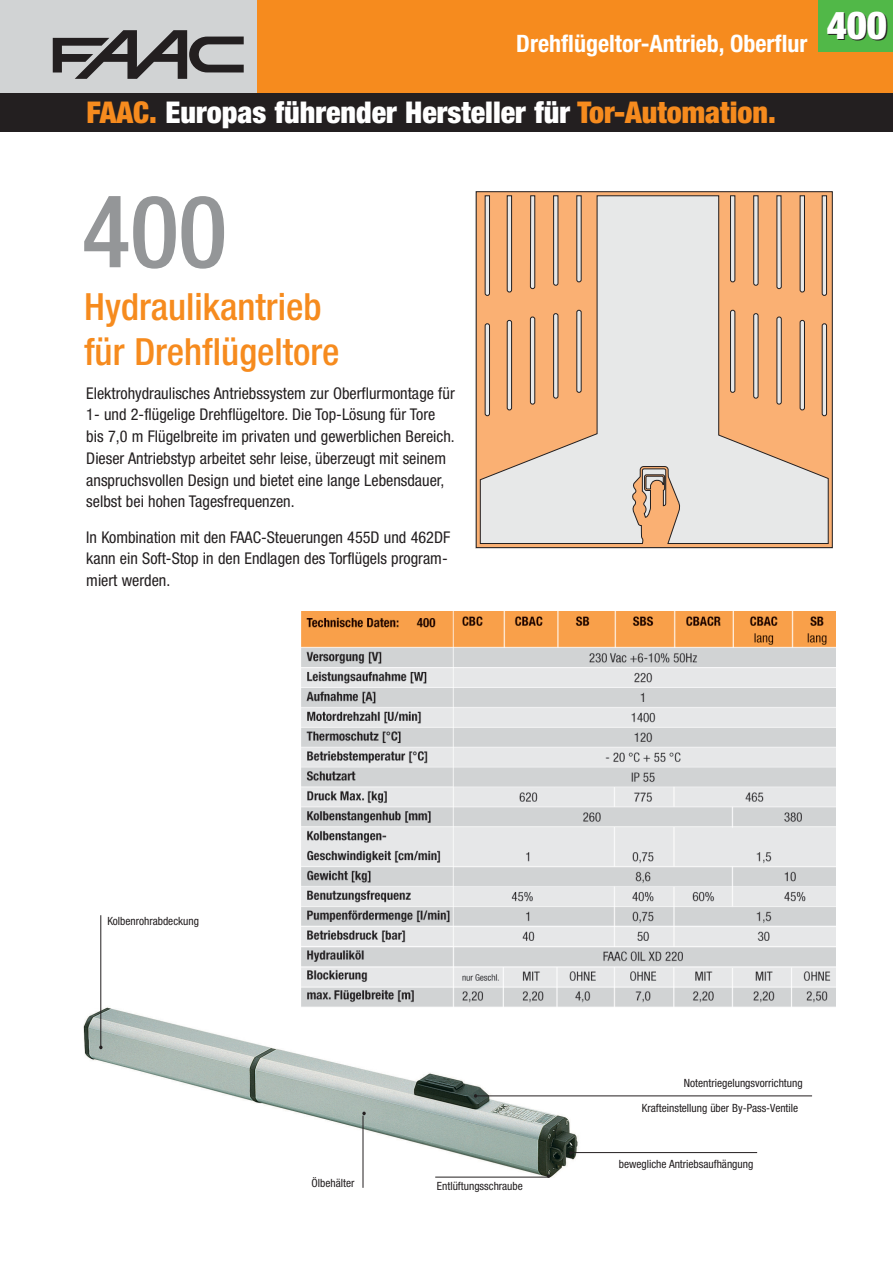
<style>
.page{position:relative;width:893px;height:1263px;background:#fff}
.page>*{position:absolute;margin:0;border:0;box-sizing:border-box;transform-origin:0 0}
.t1{font:500 condensed 100.5px "Helvetica Neue";color:#949698}
.t2{font:500 condensed 37.5px/45px "Helvetica Neue";color:#f68b1e}
.t3{font:900 condensed 30px "Helvetica Neue";color:#fff}
.t4{font:700 condensed 24px "Helvetica Neue";color:#fff}
.t5{font:condensed 16.2px/21.8px "Helvetica Neue";color:#231f20}
.t6{font:condensed 11.4px "Helvetica Neue";color:#231f20}
.s1{color:#f68b1e}
</style>
<div class="page">
<img style="left:84px;top:1004px;width:497px;height:177px">
<svg style="left:476px;top:191px;width:356px;height:357px;background:#e5c4a9"></svg>
<div style="left:256px;top:0;width:636px;height:94px;background:#f68b1e"></div>
<div style="left:818px;top:0;width:74px;height:52px;background:#51b848"></div>
<div style="left:0;top:0;width:256px;height:94px;background:#d1d3d4"></div>
<svg style="left:53px;top:30px;width:191px;height:49px"></svg>
<div style="left:0;top:94px;width:892px;height:38px;background:#231f20"></div>
<hr style="left:100px;top:915px;width:1px;height:134px;background:#231f20">
<hr style="left:476px;top:1096px;width:336px;height:1px;background:#231f20">
<hr style="left:570px;top:1152px;width:187px;height:1px;background:#231f20">
<hr style="left:363px;top:1116px;width:1px;height:72px;background:#231f20">
<svg style="left:362px;top:1112px;width:4px;height:3px"></svg>
<hr style="left:435px;top:1177px;width:113px;height:1px;background:#231f20">
<svg style="left:547px;top:1174px;width:3px;height:4px"></svg>
<img style="left:301px;top:612px;width:534px;height:397px">
<h3 class="t4" style="left:516px;top:35px;width:372px">Drehflügeltor-Antrieb, Oberflur <sup>400</sup></h3>
<h3 class="t3" style="left:86px;top:101px;width:691px"><span class="s1">FAAC.</span> Europas führender Hersteller für <span class="s1">Tor-Automation.</span></h3>
<h1 class="t1" style="left:82px;top:195px;width:146px">400</h1>
<h2 class="t2" style="left:84px;top:287px;width:257px">Hydraulikantrieb für Drehflügeltore</h2>
<p class="t5" style="left:86px;top:383px;width:370px">Elektrohydraulisches Antriebssystem zur Oberflurmontage für 1- und 2-flügelige Drehflügeltore. Die Top-Lösung für Tore bis 7,0 m Flügelbreite im privaten und gewerblichen Bereich.<br>Dieser Antriebstyp arbeitet sehr leise, überzeugt mit seinem anspruchsvollen Design und bietet eine lange Lebensdauer, selbst bei hohen Tagesfrequenzen.</p>
<p class="t5" style="left:86px;top:527px;width:365px">In Kombination mit den FAAC-Steuerungen 455D und 462DF kann ein Soft-Stop in den Endlagen des Torflügels program&shy;miert werden.</p>
<p class="t6" style="left:107px;top:917px;width:93px">Kolbenrohrabdeckung</p>
<p class="t6" style="left:311px;top:1179px;width:44px">Ölbehälter</p>
<p class="t6" style="left:437px;top:1182px;width:87px">Entlüftungsschraube</p>
<p class="t6" style="left:684px;top:1079px;width:120px">Notentriegelungsvorrichtung</p>
<p class="t6" style="left:641px;top:1104px;width:158px">Krafteinstellung über By-Pass-Ventile</p>
<p class="t6" style="left:618px;top:1160px;width:136px">bewegliche Antriebsaufhängung</p>
</div>
